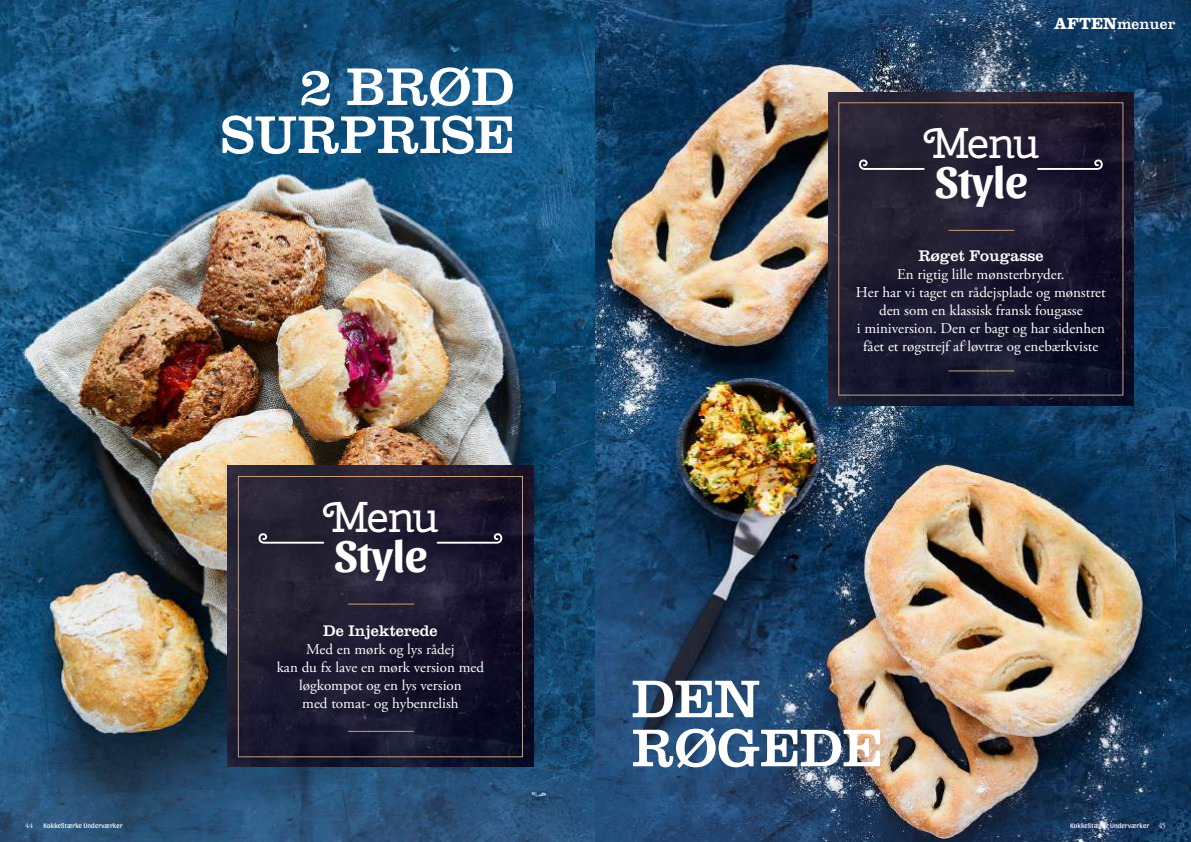
<style>
.page{position:relative;width:1191px;height:842px;background:#fff}
.page>*{position:absolute;margin:0;border:0;box-sizing:border-box;transform-origin:0 0}
.t1{font:55px/48px "Clarendon";color:#fff;text-align:right}
.t2{font:700 45.5px "Sansita";letter-spacing:-.01em;color:#fff}
.t3{font:43px "Cherry Swash";letter-spacing:-.04em;color:#fff}
.t4{font:16px "Clarendon";color:#fff}
.t5{font:15.4px "Clarendon";color:#fff}
.t6{font:15px/18px "Adobe Garamond Pro";color:#fff;text-align:center}
.t7{font:8px "Adobe Garamond Pro";color:#fff}
.t8{font:7px "Sansita";letter-spacing:.02em;color:#fff}
.s1{font-weight:700;font-size:16.7px}
.s2{font-family:"Adobe Garamond Pro";font-size:8px}
</style>
<div class="page">
<img style="left:0;top:0;width:1191px;height:842px">
<img style="left:227px;top:466px;width:306px;height:300px">
<div style="left:238px;top:476px;width:285px;height:281px;border:1px solid #c5a077"></div>
<svg style="left:258px;top:532px;width:67px;height:13px"></svg>
<svg style="left:435px;top:532px;width:67px;height:13px"></svg>
<hr style="left:348px;top:604px;width:66px;height:1px;background:#c5a077">
<hr style="left:348px;top:731px;width:66px;height:1px;background:#c5a077">
<img style="left:828px;top:92px;width:305px;height:313px">
<div style="left:838px;top:102px;width:285px;height:293px;border:1px solid #c5a077"></div>
<svg style="left:859px;top:159px;width:66px;height:12px"></svg>
<svg style="left:1036px;top:159px;width:66px;height:12px"></svg>
<hr style="left:948px;top:230px;width:66px;height:1px;background:#c5a077">
<hr style="left:948px;top:371px;width:66px;height:1px;background:#c5a077">
<h1 class="t1" style="left:221px;top:61px;width:295px">2 BRØD<br>SURPRISE</h1>
<h3 class="t3" style="left:323px;top:489px;width:117px">Menu</h3>
<h2 class="t2" style="left:334px;top:530px;width:94px">Style</h2>
<p class="t4" style="left:323px;top:621px;width:116px">De Injekterede</p>
<p class="t6" style="left:277px;top:641px;width:209px">Med en mørk og lys rådej<br>kan du fx lave en mørk version med løgkompot og en lys version<br>med tomat- og hybenrelish</p>
<p class="t5" style="left:1054px;top:14px;width:123px"><span class="s1">AFTEN</span>menuer</p>
<h3 class="t3" style="left:923px;top:115px;width:117px">Menu</h3>
<h2 class="t2" style="left:935px;top:156px;width:94px">Style</h2>
<p class="t4" style="left:918px;top:246px;width:126px">Røget Fougasse</p>
<p class="t6" style="left:856px;top:266px;width:251px">En rigtig lille mønsterbryder.<br>Her har vi taget en rådejsplade og mønstret den som en klassisk fransk fougasse<br>i miniversion. Den er bagt og har sidenhen fået et røgstrejf af løvtræ og enebærkviste</p>
<h1 class="t1" style="left:631px;top:673px;width:252px;line-height:49px;text-align:left">DEN<br>RØGEDE</h1>
<p class="t7" style="left:25px;top:821px;width:10px">44</p>
<p class="t8" style="left:44px;top:822px;width:80px">KokkeStærke Underværker</p>
<p class="t8" style="left:1070px;top:822px;width:97px">KokkeStærke Underværker <span class="s2">45</span></p>
</div>
